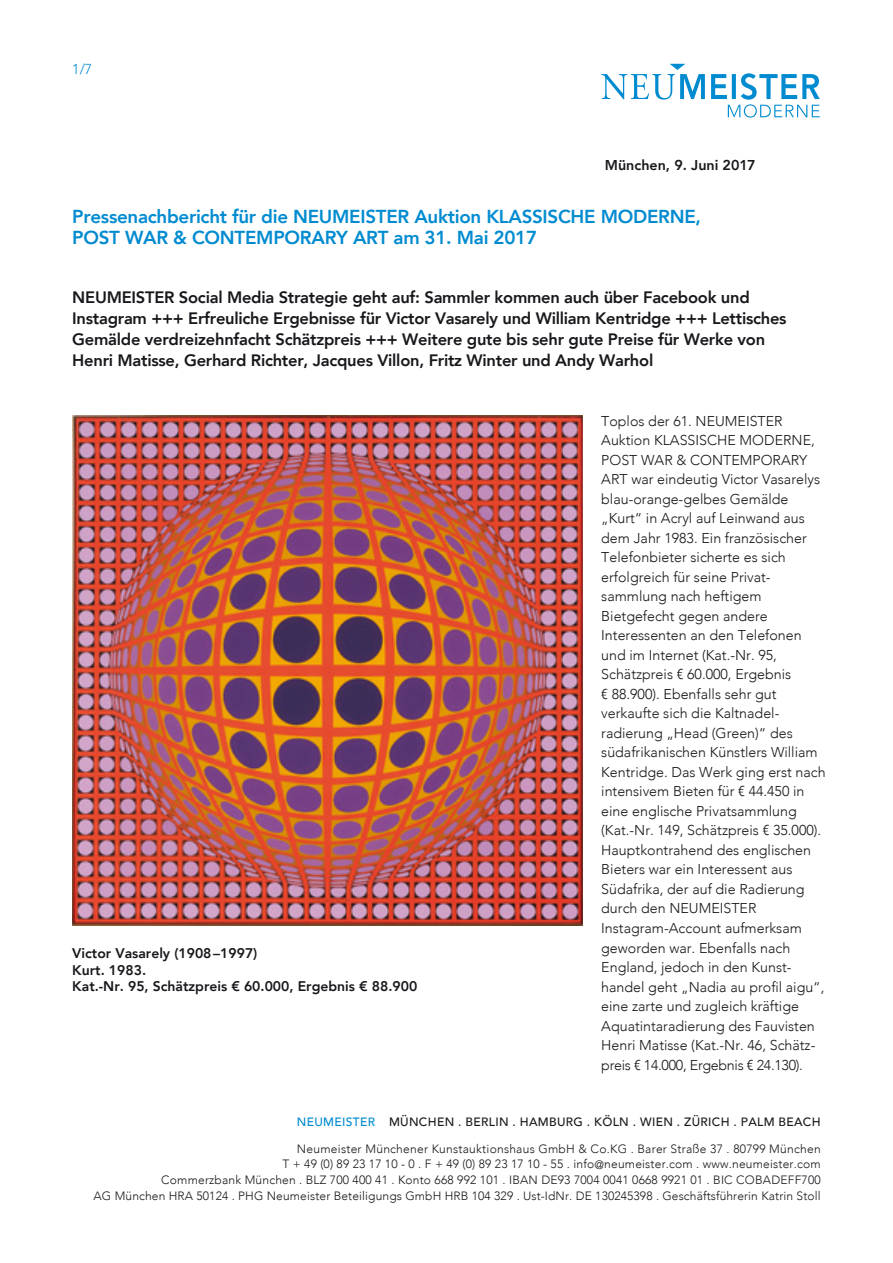
<style>
.page{position:relative;width:893px;height:1263px;background:#fff}
.page>*{position:absolute;margin:0;border:0;box-sizing:border-box;transform-origin:0 0}
.t1{font:53.85px "Neumeister";color:#008bd0}
.t2{font:800 18.75px/21px "Avenir";letter-spacing:-.015em;color:#008bd0}
.t3{font:800 16.5px/21px "Avenir";letter-spacing:-.015em;color:#1a171c}
.t4{font:300 14.25px/19.5px "Avenir";color:#1a171c}
.t5{font:800 14.25px "Avenir";color:#1a171c}
.t6{font:300 14.25px "Avenir Fred";color:#008bd0}
.t7{font:800 13.95px/16.5px "Avenir";color:#1a171c}
.t8{font:300 12px/15.5px "Avenir";letter-spacing:.015em;color:#1a171c;text-align:right}
.t9{font:500 12px "Avenir";letter-spacing:.025em;color:#1a171c}
.s1{color:#008bd0}
</style>
<div class="page">
<img style="left:72px;top:416px;width:510px;height:509px">
<p class="t6" style="left:72px;top:64px;width:22px">1/7</p>
<h1 class="t1" style="left:601px;top:64px;width:220px">X</h1>
<p class="t5" style="left:605px;top:156px;width:152px">München, 9. Juni 2017</p>
<h2 class="t2" style="left:72px;top:206px;width:630px">Pressenachbericht für die NEUMEISTER Auktion KLASSISCHE MODERNE,<br>POST WAR &amp; CONTEMPORARY ART am 31. Mai 2017</h2>
<p class="t3" style="left:72px;top:287px;width:716px">NEUMEISTER Social Media Strategie geht auf: Sammler kommen auch über Facebook und Instagram +++ Erfreuliche Ergebnisse für Victor Vasarely und William Kentridge +++ Lettisches Gemälde verdreizehnfacht Schätzpreis +++ Weitere gute bis sehr gute Preise für Werke von Henri Matisse, Gerhard Richter, Jacques Villon, Fritz Winter und Andy Warhol</p>
<p class="t7" style="left:72px;top:945px;width:346px">Victor Vasarely (1908 –1997)<br>Kurt. 1983.<br>Kat.-Nr. 95, Schätzpreis € 60.000, Ergebnis € 88.900</p>
<p class="t4" style="left:601px;top:412px;width:226px">Toplos der 61. NEUMEISTER<br>Auktion KLASSISCHE MODERNE,<br>POST WAR &amp; CONTEMPORARY<br>ART war eindeutig Victor Vasarelys blau-orange-gelbes Gemälde „Kurt“ in Acryl auf Leinwand aus dem Jahr 1983. Ein französischer<br>Telefonbieter sicherte es sich erfolgreich für seine Privat&shy;sammlung nach heftigem<br>Bietgefecht gegen andere<br>Interessenten an den Telefonen und im Internet (Kat.-Nr. 95,<br>Schätzpreis € 60.000, Ergebnis<br>€ 88.900). Ebenfalls sehr gut verkaufte sich die Kaltnadel - radierung „Head (Green)“ des südafrikanischen Künstlers William<br>Kentridge. Das Werk ging erst nach intensivem Bieten für € 44.450 in eine englische Privatsammlung (Kat.-Nr. 149, Schätzpreis € 35.000).<br>Hauptkontrahend des englischen<br>Bieters war ein Interessent aus<br>Südafrika, der auf die Radierung durch den NEUMEISTER<br>Instagram-Account aufmerksam geworden war. Ebenfalls nach<br>England, jedoch in den Kunst&shy;handel geht „Nadia au profil aigu“, eine zarte und zugleich kräftige<br>Aquatintaradierung des Fauvisten<br>Henri Matisse (Kat.-Nr. 46, Schätz&shy;preis € 14.000, Ergebnis € 24.130).</p>
<p class="t9" style="left:297px;top:1114px;width:525px"><span class="s1">NEUMEISTER</span> MÜNCHEN . BERLIN . HAMBURG . KÖLN . WIEN . ZÜRICH . PALM BEACH</p>
<p class="t8" style="left:94px;top:1141px;width:729px">Neumeister Münchener Kunstauktionshaus GmbH &amp; Co.KG . Barer Straße 37 . 80799 München<br>T + 49 (0) 89 23 17 10 - 0 . F + 49 (0) 89 23 17 10 - 55 . info@neumeister.com . www.neumeister.com<br>Commerzbank München . BLZ 700 400 41 . Konto 668 992 101 . IBAN DE93 7004 0041 0668 9921 01 . BIC COBADEFF700<br>AG München HRA 50124 . PHG Neumeister Beteiligungs GmbH HRB 104 329 . Ust-IdNr. DE 130245398 . Geschäftsführerin Katrin Stoll</p>
</div>
